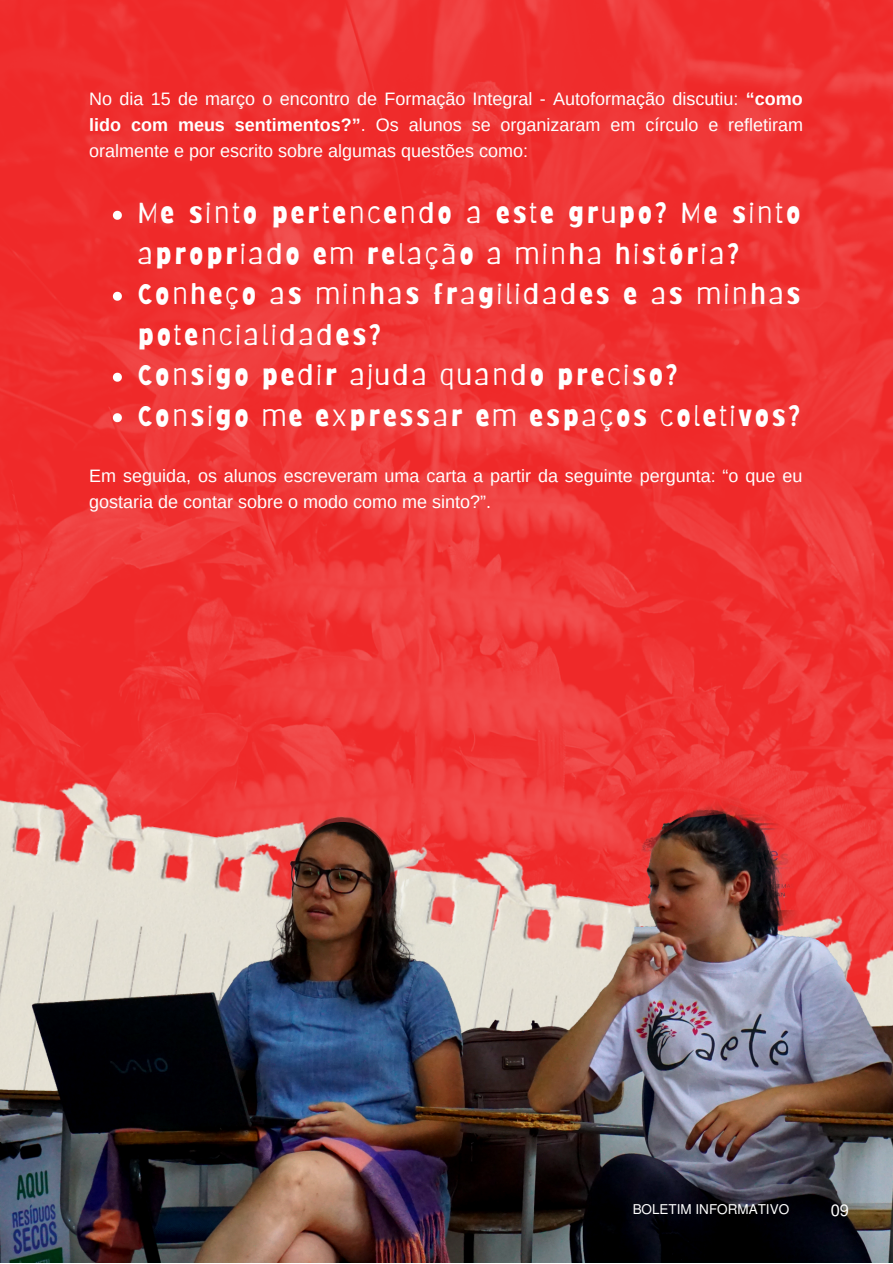
<style>
.page{position:relative;width:893px;height:1264px;background:#fff}
.page>*{position:absolute;margin:0;border:0;box-sizing:border-box;transform-origin:0 0}
.t1{font:28.5px/40.5px "Barriecito";letter-spacing:.1em;color:#fff}
.t2{font:18px/25.8px "Arimo";color:#fff;text-align:justify}
.t3{font:16.5px "Mukti";color:#fff}
.t4{font:13.5px "Mukti";color:#fff}
.s1{font-weight:700}
</style>
<div class="page">
<img style="left:0;top:0;width:892px;height:730px">
<img style="left:0;top:730px;width:892px;height:532px">
<svg style="left:113px;top:211px;width:9px;height:9px"></svg>
<svg style="left:113px;top:292px;width:9px;height:9px"></svg>
<svg style="left:113px;top:373px;width:9px;height:9px"></svg>
<svg style="left:113px;top:413px;width:9px;height:9px"></svg>
<p class="t2" style="left:89px;top:86px;width:715px">No dia 15 de março o encontro de Formação Integral - Autoformação discutiu: <span class="s1">“como lido com meus sentimentos?”</span>. Os alunos se organizaram em círculo e refletiram oralmente e por escrito sobre algumas questões como:</p>
<h1 class="t1" style="left:138px;top:192px;width:664px">Me sinto pertencendo a este grupo? Me sinto apropriado em relação a minha história?<br>Conheço as minhas fragilidades e as minhas potencialidades?<br>Consigo pedir ajuda quando preciso?<br>Consigo me expressar em espaços coletivos?</h1>
<p class="t2" style="left:89px;top:463px;width:714px">Em seguida, os alunos escreveram uma carta a partir da seguinte pergunta: “o que eu gostaria de contar sobre o modo como me sinto?”.</p>
<p class="t4" style="left:632px;top:1199px;width:158px">BOLETIM INFORMATIVO</p>
<p class="t3" style="left:830px;top:1198px;width:20px">09</p>
</div>
